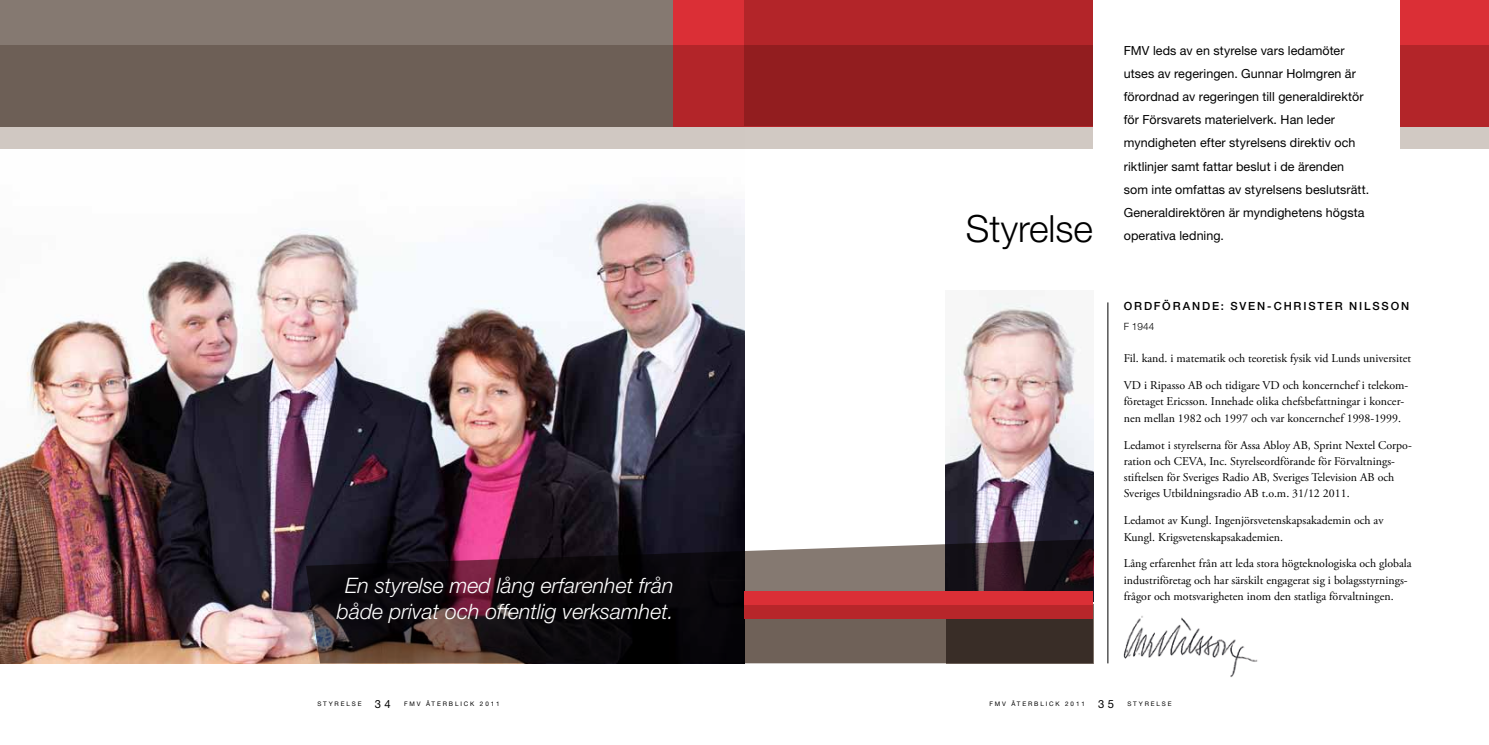
<style>
.page{position:relative;width:1489px;height:745px;background:#fff}
.page>*{position:absolute;margin:0;border:0;box-sizing:border-box;transform-origin:0 0}
.t1{font:300 37.5px "Helvetica Neue LT Std";color:#000}
.t2{font:italic 300 21.25px/26.2px "Helvetica Neue LT Std";color:#fff;text-align:center}
.t3{font:12.5px/23.1px "Helvetica Neue LT Std";letter-spacing:.005em;color:#000}
.t4{font:11.88px/16.2px "Adobe Garamond Pro";color:#000}
.t5{font:500 11.25px "Helvetica Neue LT Std";letter-spacing:.165em;color:#000}
.t6{font:300 10px "Helvetica Neue LT Pro";color:#000}
.t7{font:6.25px "Helvetica Neue LT Std";letter-spacing:.3em;color:#000}
.s1{font-size:11.25px}
</style>
<div class="page">
<img style="left:945px;top:302px;width:148px;height:237px">
<img style="left:0;top:199px;width:744px;height:464px">
<img style="left:1123px;top:616px;width:135px;height:61px">
<div style="left:0;top:0;width:744px;height:126px;background:#857971"></div>
<div style="left:673px;top:0;width:420px;height:126px;background:#db2f36"></div>
<div style="left:1400px;top:0;width:88px;height:126px;background:#db2f36"></div>
<hr style="left:1107px;top:302px;width:1px;height:361px;background:#000">
<svg style="left:306px;top:539px;width:787px;height:124px;background:#32262a"></svg>
<div style="left:744px;top:591px;width:349px;height:27px;background:#db2f36"></div>
<svg style="left:744px;top:605px;width:349px;height:58px;background:#6e413d"></svg>
<svg style="left:0;top:45px;width:1093px;height:104px;background:#8d7871"></svg>
<svg style="left:1400px;top:45px;width:88px;height:104px;background:#b94749"></svg>
<svg style="left:744px;top:0;width:349px;height:126px;background:#9d1f22"></svg>
<h2 class="t2" style="left:337px;top:571px;width:338px">En styrelse med lång erfarenhet från både privat och offentlig verksamhet.</h2>
<h1 class="t1" style="left:965px;top:205px;width:129px">Styrelse</h1>
<p class="t3" style="left:1123px;top:39px;width:247px">FMV leds av en styrelse vars ledamöter utses av regeringen. Gunnar Holmgren är förordnad av regeringen till generaldirektör för Försvarets materielverk. Han leder myndigheten efter styrelsens direktiv och riktlinjer samt fattar beslut i de ärenden som inte omfattas av styrelsens beslutsrätt.<br>Generaldirektören är myndighetens högsta operativa ledning.</p>
<p class="t5" style="left:1123px;top:299px;width:194px">ORDFÖRA NDE: SVEN-CHRISTE</p>
<p class="t5" style="left:1334px;top:299px;width:39px">R NILSSO</p>
<p class="t5" style="left:1400px;top:299px;width:10px">N</p>
<p class="t6" style="left:1123px;top:320px;width:32px">F 1944</p>
<p class="t4" style="left:1123px;top:350px;width:289px">Fil. kand. i matematik och teoretisk fysik vid Lunds universitet</p>
<p class="t4" style="left:1123px;top:377px;width:286px">VD i Ripasso AB och tidigare VD och koncernchef i telekom&shy;företaget Ericsson. Innehade olika chefsbefattningar i koncer&shy;nen mellan 1982 och 1997 och var koncernchef 1998-1999.</p>
<p class="t4" style="left:1123px;top:437px;width:289px">Ledamot i styrelserna för Assa Abloy AB, Sprint Nextel Corpo&shy;ration och CEVA, Inc. Styrelseordförande för Förvaltnings&shy;stiftelsen för Sveriges Radio AB, Sveriges Television AB och Sveriges Utbildningsradio AB t.o.m. 31/12 2011.</p>
<p class="t4" style="left:1123px;top:512px;width:261px">Ledamot av Kungl. Ingenjörsvetenskapsakademin och av<br>Kungl. Krigsvetenskapsakademien.</p>
<p class="t4" style="left:1123px;top:555px;width:289px">Lång erfarenhet från att leda stora högteknologiska och globala industriföretag och har särskilt engagerat sig i bolagsstyrnings&shy;frågor och motsvarigheten inom den statliga förvaltningen.</p>
<p class="t7" style="left:317px;top:699px;width:184px">STYRELSE <span class="s1">34</span> FMV ÅTERBLICK 2011</p>
<p class="t7" style="left:989px;top:699px;width:184px">FMV ÅTERBLICK 2011 <span class="s1">35</span> STYRELSE</p>
</div>
